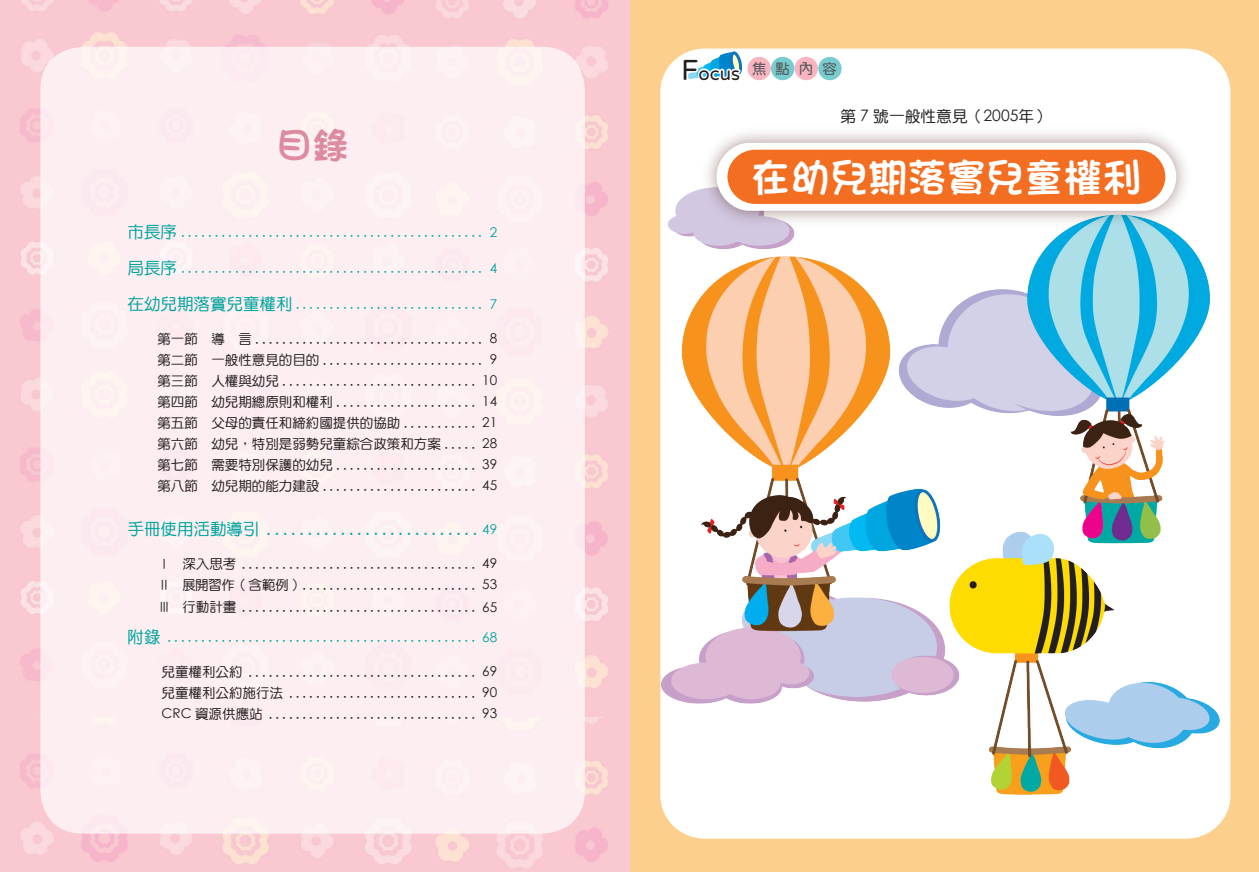
<style>
.page{position:relative;width:1259px;height:872px;background:#fff}
.page>*{position:absolute;margin:0;border:0;box-sizing:border-box;transform-origin:0 0}
.t1{font:39px "DF Fang Yuan W7 WIN BF";color:#fff}
.大標{font:36px "DF Fang Yuan W7 WIN BF";color:#dd8ba1}
.t2{font:19.05px "jf openhuninn 1.0";color:#231f20}
.大標-2{font:16.5px "DF Yuan W5 WIN BF";color:#00a59e}
.t3{font:15.75px "DF Yuan W5 WIN BF";color:#231f20}
.t4{font:15px "jf openhuninn 1.0";color:#57585a}
.公約-標{font:13.5px "DF Yuan W5 WIN BF";color:#231f20}
.大標-3{font:13.5px "DF Yuan W5 WIN BF";color:#00a59e}
.s1{font-size:16.5px}
.s2{font-family:"Century Gothic"}
.s3{font-family:"Century Gothic";font-size:13.5px}
.s4{font-size:29.25px}
</style>
<div class="page">
<div style="left:629px;top:0;width:630px;height:872px;background:#fdcf8c"></div>
<div style="left:660px;top:49px;width:570px;height:789px;background:#fff;border-radius:44px"></div>
<svg style="left:680px;top:49px;width:63px;height:30px"></svg>
<img style="left:662px;top:191px;width:557px;height:603px">
<div style="left:747px;top:57px;width:24px;height:23px;background:#f8b5c1;border-radius:50%"></div>
<div style="left:771px;top:57px;width:23px;height:23px;background:#77ccd0;border-radius:50%"></div>
<div style="left:794px;top:57px;width:24px;height:23px;background:#f8b5c1;border-radius:50%"></div>
<div style="left:818px;top:57px;width:23px;height:23px;background:#77ccd0;border-radius:50%"></div>
<img style="left:694px;top:132px;width:505px;height:101px">
<div style="left:716px;top:143px;width:460px;height:68px;background:#fff;border-radius:33px"></div>
<div style="left:727px;top:150px;width:438px;height:54px;background:#f36e21"></div>
<img style="left:0;top:716px;width:629px;height:156px">
<img style="left:0;top:0;width:629px;height:716px">
<div style="left:40px;top:47px;width:545px;height:786px;background:#fdeef1;border-radius:43px"></div>
<p class="大標" style="left:277px;top:128px;width:73px">目錄</p>
<p class="大標-3" style="left:128px;top:225px;width:371px"><span class="s1">市長序</span> ............................................. <span class="s2">2</span></p>
<p class="大標-3" style="left:128px;top:261px;width:371px"><span class="s1">局長序</span> ............................................. <span class="s2">4</span></p>
<p class="大標-3" style="left:128px;top:297px;width:371px"><span class="s1">在幼兒期落實兒童權利</span> ............................ <span class="s2">7</span></p>
<p class="公約-標" style="left:157px;top:332px;width:341px">第一節 導 言 .................................. <span class="s2">8</span></p>
<p class="公約-標" style="left:157px;top:353px;width:341px">第二節 一般性意見的目的 ........................ <span class="s2">9</span></p>
<p class="公約-標" style="left:157px;top:374px;width:341px">第三節 人權與幼兒 ............................. <span class="s2">10</span></p>
<p class="公約-標" style="left:157px;top:395px;width:341px">第四節 幼兒期總原則和權利 ..................... <span class="s2">14</span></p>
<p class="公約-標" style="left:157px;top:416px;width:341px">第五節 父母的責任和締約國提供的協助 ........... <span class="s2">21</span></p>
<p class="公約-標" style="left:157px;top:437px;width:341px">第六節 幼兒，特別是弱勢兒童綜合政策和方案 ..... <span class="s2">28</span></p>
<p class="公約-標" style="left:157px;top:458px;width:341px">第七節 需要特別保護的幼兒 ..................... <span class="s2">39</span></p>
<p class="公約-標" style="left:157px;top:479px;width:341px">第八節 幼兒期的能力建設 ....................... <span class="s2">45</span></p>
<p class="大標-2" style="left:128px;top:521px;width:371px">手冊使用活動導引 ..........................<span class="s3">49</span></p>
<p class="公約-標" style="left:157px;top:557px;width:341px">Ⅰ 深入思考 ................................... <span class="s2">49</span></p>
<p class="公約-標" style="left:157px;top:578px;width:341px">Ⅱ 展開習作 ( 含範例 ) .......................... <span class="s2">53</span></p>
<p class="公約-標" style="left:157px;top:600px;width:341px">Ⅲ 行動計畫 ................................... <span class="s2">65</span></p>
<p class="大標-3" style="left:128px;top:630px;width:371px"><span class="s1">附錄</span> .............................................. <span class="s2">68</span></p>
<p class="公約-標" style="left:162px;top:665px;width:337px">兒童權利公約 .................................. <span class="s2">69</span></p>
<p class="公約-標" style="left:162px;top:686px;width:337px">兒童權利公約施行法 ............................ <span class="s2">90</span></p>
<p class="公約-標" style="left:162px;top:707px;width:337px"><span class="s2">CRC</span> 資源供應站 ............................... <span class="s2">93</span></p>
<p class="t2" style="left:681px;top:61px;width:60px"><span class="s4">F</span>ocus</p>
<p class="t4" style="left:751px;top:59px;width:87px">焦 點 內 容</p>
<p class="t3" style="left:840px;top:108px;width:211px">第 <span class="s2">7</span> 號一般性意見（<span class="s2">2005</span>年）</p>
<p class="t1" style="left:751px;top:157px;width:391px">在幼兒期落實兒童權利</p>
</div>
